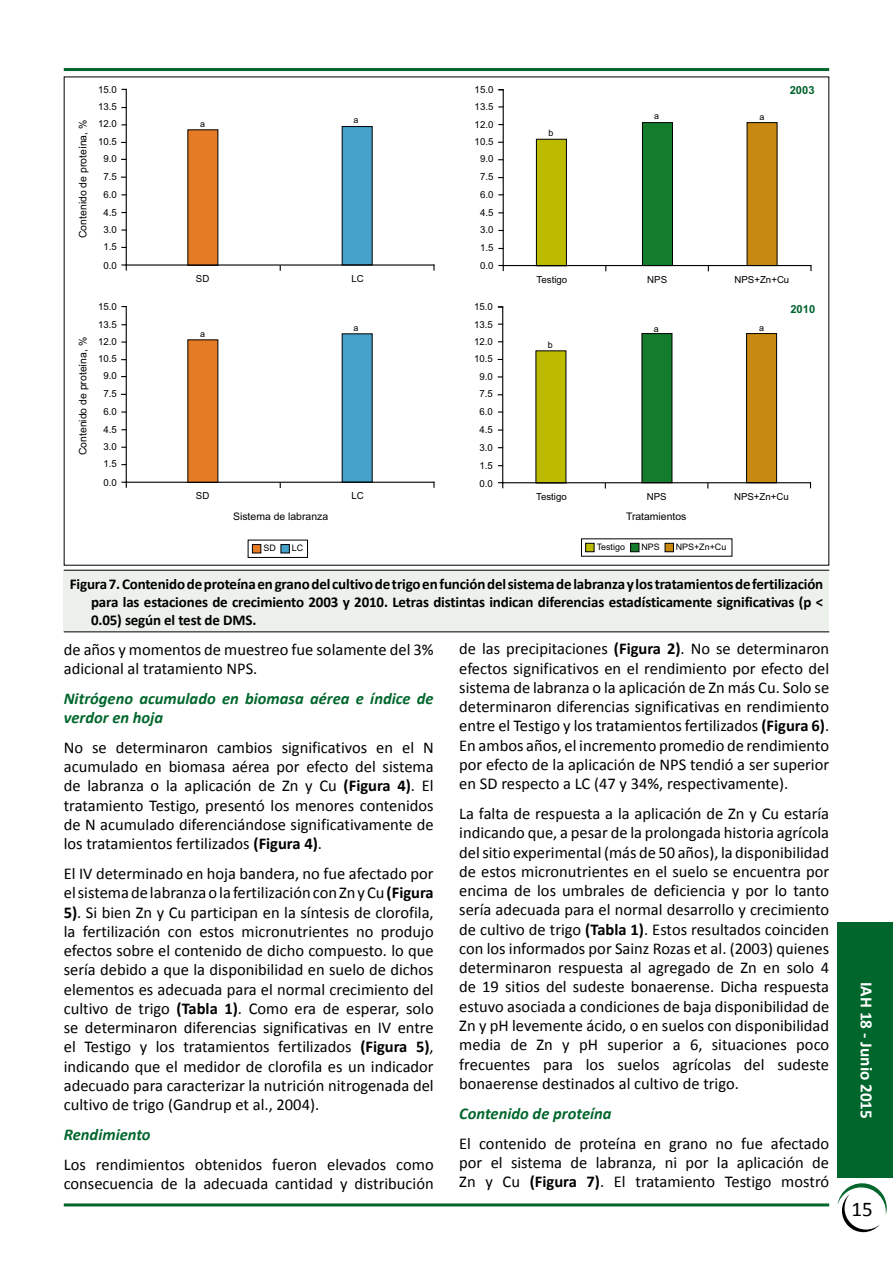
<style>
.page{position:relative;width:893px;height:1263px;background:#fff}
.page>*{position:absolute;margin:0;border:0;box-sizing:border-box;transform-origin:0 0}
.t1{font:21px "Calibri";color:#000}
.t2{font:700 17.25px "Calibri";color:#fff}
.t3{font:16.5px/19.2px "Calibri";color:#000;text-align:justify}
.t4{font:italic 700 16.5px/19.2px "Calibri";color:#00662c}
.t5{font:700 15px/18px "Calibri";letter-spacing:-.01em;color:#000;text-align:justify}
.t6{font:700 11.1px "Arial";color:#00632e}
.t7{font:10.35px "Arial";color:#000}
.t8{font:9.75px/17.9px "Arial";color:#000}
.t9{font:9px "Arial";color:#000}
.s1{font-weight:700}
</style>
<div class="page">
<hr style="left:64px;top:68px;width:765px;height:3px;background:#00662c">
<hr style="left:64px;top:1203px;width:765px;height:3px;background:#00662c">
<div style="left:838px;top:923px;width:55px;height:255px;background:#00662c"></div>
<svg style="left:838px;top:1183px;width:49px;height:49px"></svg>
<div style="left:64px;top:570px;width:765px;height:62px;background:#ecf2eb"></div>
<hr style="left:64px;top:570px;width:765px;height:1px;background:#000">
<hr style="left:64px;top:631px;width:765px;height:1px;background:#000">
<div style="left:248px;top:540px;width:60px;height:18px;border:1px solid #000"></div>
<div style="left:252px;top:544px;width:9px;height:9px;background:#e67b26;border:1px solid #000"></div>
<div style="left:281px;top:544px;width:9px;height:9px;background:#45a1ca;border:1px solid #000"></div>
<svg style="left:581px;top:538px;width:151px;height:19px"></svg>
<div style="left:585px;top:543px;width:9px;height:9px;background:#bcbb00;border:1px solid #000"></div>
<div style="left:630px;top:543px;width:9px;height:9px;background:#137d2d;border:1px solid #000"></div>
<div style="left:665px;top:543px;width:9px;height:9px;background:#c88910;border:1px solid #000"></div>
<svg style="left:121px;top:264px;width:6px;height:7px"></svg>
<svg style="left:125px;top:88px;width:310px;height:178px"></svg>
<svg style="left:498px;top:265px;width:6px;height:6px"></svg>
<svg style="left:502px;top:89px;width:310px;height:178px"></svg>
<svg style="left:121px;top:482px;width:6px;height:6px"></svg>
<svg style="left:125px;top:306px;width:310px;height:177px"></svg>
<svg style="left:498px;top:482px;width:5px;height:6px"></svg>
<svg style="left:502px;top:306px;width:310px;height:178px"></svg>
<p class="t7" style="left:76px;top:238px;width:120px;rotate:-90deg">Contenido de proteína, %</p>
<p class="t8" style="left:98px;top:81px;width:20px">15.0</p>
<p class="t8" style="left:98px;top:98px;width:20px">13.5</p>
<p class="t8" style="left:98px;top:115px;width:20px">12.0</p>
<p class="t8" style="left:98px;top:133px;width:20px">10.5</p>
<p class="t8" style="left:103px;top:150px;width:15px">9.0</p>
<p class="t8" style="left:103px;top:167px;width:15px">7.5</p>
<p class="t8" style="left:103px;top:186px;width:15px">6.0</p>
<p class="t8" style="left:103px;top:203px;width:15px">4.5</p>
<p class="t8" style="left:103px;top:238px;width:15px">1.5</p>
<p class="t8" style="left:103px;top:221px;width:15px">3.0</p>
<p class="t8" style="left:103px;top:257px;width:15px">0.0</p>
<p class="t7" style="left:76px;top:455px;width:120px;rotate:-90deg">Contenido de proteína, %</p>
<p class="t8" style="left:98px;top:298px;width:20px">15.0</p>
<p class="t8" style="left:98px;top:315px;width:20px">13.5</p>
<p class="t8" style="left:98px;top:332px;width:20px">12.0</p>
<p class="t8" style="left:98px;top:350px;width:20px">10.5</p>
<p class="t8" style="left:103px;top:367px;width:15px">9.0</p>
<p class="t8" style="left:103px;top:385px;width:15px">7.5</p>
<p class="t8" style="left:103px;top:403px;width:15px">6.0</p>
<p class="t8" style="left:103px;top:421px;width:15px">4.5</p>
<p class="t8" style="left:103px;top:455px;width:15px">1.5</p>
<p class="t8" style="left:103px;top:438px;width:15px">3.0</p>
<p class="t8" style="left:103px;top:474px;width:15px">0.0</p>
<p class="t8" style="left:475px;top:80px;width:20px">15.0</p>
<p class="t6" style="left:790px;top:83px;width:26px">2003</p>
<p class="t8" style="left:475px;top:98px;width:20px">13.5</p>
<p class="t9" style="left:200px;top:117px;width:6px">a</p>
<p class="t9" style="left:354px;top:114px;width:6px">a</p>
<p class="t8" style="left:475px;top:115px;width:20px">12.0</p>
<p class="t9" style="left:654px;top:110px;width:6px">a</p>
<p class="t9" style="left:760px;top:111px;width:6px">a</p>
<p class="t8" style="left:475px;top:133px;width:20px">10.5</p>
<p class="t9" style="left:548px;top:127px;width:6px">b</p>
<p class="t8" style="left:480px;top:150px;width:15px">9.0</p>
<p class="t8" style="left:480px;top:168px;width:15px">7.5</p>
<p class="t8" style="left:480px;top:186px;width:15px">6.0<br>4.5</p>
<p class="t8" style="left:480px;top:239px;width:15px">1.5</p>
<p class="t8" style="left:480px;top:221px;width:15px">3.0</p>
<p class="t8" style="left:480px;top:257px;width:15px">0.0</p>
<p class="t8" style="left:196px;top:270px;width:15px">SD</p>
<p class="t8" style="left:352px;top:270px;width:14px">LC</p>
<p class="t8" style="left:537px;top:270px;width:32px">Testigo</p>
<p class="t8" style="left:647px;top:270px;width:21px">NPS</p>
<p class="t8" style="left:734px;top:270px;width:56px">NPS+Zn+Cu</p>
<p class="t8" style="left:474px;top:298px;width:20px">15.0</p>
<p class="t6" style="left:790px;top:302px;width:26px">2010</p>
<p class="t9" style="left:200px;top:328px;width:6px">a</p>
<p class="t9" style="left:354px;top:322px;width:6px">a</p>
<p class="t8" style="left:474px;top:315px;width:20px">13.5</p>
<p class="t8" style="left:474px;top:332px;width:20px">12.0</p>
<p class="t9" style="left:548px;top:339px;width:6px">b</p>
<p class="t9" style="left:654px;top:323px;width:6px">a</p>
<p class="t9" style="left:759px;top:321px;width:6px">a</p>
<p class="t8" style="left:474px;top:350px;width:20px">10.5</p>
<p class="t8" style="left:480px;top:367px;width:15px">9.0</p>
<p class="t8" style="left:480px;top:385px;width:15px">7.5</p>
<p class="t8" style="left:480px;top:403px;width:15px">6.0<br>4.5</p>
<p class="t8" style="left:480px;top:456px;width:15px">1.5</p>
<p class="t8" style="left:480px;top:438px;width:15px">3.0</p>
<p class="t8" style="left:480px;top:474px;width:15px">0.0</p>
<p class="t8" style="left:196px;top:487px;width:15px">SD</p>
<p class="t8" style="left:352px;top:487px;width:14px">LC</p>
<p class="t8" style="left:536px;top:488px;width:32px">Testigo</p>
<p class="t8" style="left:647px;top:488px;width:21px">NPS</p>
<p class="t8" style="left:734px;top:488px;width:56px">NPS+Zn+Cu</p>
<p class="t7" style="left:233px;top:509px;width:97px">Sistema de labranza</p>
<p class="t7" style="left:626px;top:510px;width:62px">Tratamientos</p>
<p class="t9" style="left:263px;top:542px;width:14px">SD</p>
<p class="t9" style="left:292px;top:542px;width:13px">LC</p>
<p class="t9" style="left:597px;top:541px;width:30px">Testigo</p>
<p class="t9" style="left:641px;top:541px;width:20px">NPS</p>
<p class="t9" style="left:676px;top:541px;width:52px">NPS+Zn+Cu</p>
<p class="t5" style="left:91px;top:575px;width:734px;text-indent:-21px">Figura 7. Contenido de proteína en grano del cultivo de trigo en función del sistema de labranza y los tratamientos de fertilización para las estaciones de crecimiento 2003 y 2010. Letras distintas indican diferencias estadísticamente significativas (p &lt; 0.05) según el test de DMS.</p>
<p class="t3" style="left:64px;top:639px;width:371px">de años y momentos de muestreo fue solamente del 3% adicional al tratamiento NPS.</p>
<p class="t4" style="left:64px;top:689px;width:371px">Nitrógeno acumulado en biomasa aérea e índice de verdor en hoja</p>
<p class="t3" style="left:64px;top:737px;width:371px">No se determinaron cambios significativos en el N acumulado en biomasa aérea por efecto del sistema de labranza o la aplicación de Zn y Cu <span class="s1">(Figura 4)</span>. El tratamiento Testigo, presentó los menores contenidos de N acumulado diferenciándose significativamente de los tratamientos fertilizados <span class="s1">(Figura 4)</span>.</p>
<p class="t3" style="left:64px;top:863px;width:371px">El IV determinado en hoja bandera, no fue afectado por el sistema de labranza o la fertilización con Zn y Cu <span class="s1">(Figura 5)</span>. Si bien Zn y Cu participan en la síntesis de clorofila, la fertilización con estos micronutrientes no produjo efectos sobre el contenido de dicho compuesto. lo que sería debido a que la disponibilidad en suelo de dichos elementos es adecuada para el normal crecimiento del cultivo de trigo <span class="s1">(Tabla 1)</span>. Como era de esperar, solo se determinaron diferencias significativas en IV entre el Testigo y los tratamientos fertilizados <span class="s1">(Figura 5)</span>, indicando que el medidor de clorofila es un indicador adecuado para caracterizar la nutrición nitrogenada del cultivo de trigo (Gandrup et al., 2004).</p>
<p class="t4" style="left:64px;top:1125px;width:88px">Rendimiento</p>
<p class="t3" style="left:64px;top:1154px;width:371px">Los rendimientos obtenidos fueron elevados como consecuencia de la adecuada cantidad y distribución</p>
<p class="t3" style="left:459px;top:639px;width:371px">de las precipitaciones <span class="s1">(Figura 2)</span>. No se determinaron efectos significativos en el rendimiento por efecto del sistema de labranza o la aplicación de Zn más Cu. Solo se determinaron diferencias significativas en rendimiento entre el Testigo y los tratamientos fertilizados <span class="s1">(Figura 6)</span>.<br>En ambos años, el incremento promedio de rendimiento por efecto de la aplicación de NPS tendió a ser superior en SD respecto a LC (47 y 34%, respectivamente).</p>
<p class="t3" style="left:459px;top:803px;width:371px">La falta de respuesta a la aplicación de Zn y Cu estaría indicando que, a pesar de la prolongada historia agrícola del sitio experimental (más de 50 años), la disponibilidad de estos micronutrientes en el suelo se encuentra por encima de los umbrales de deficiencia y por lo tanto sería adecuada para el normal desarrollo y crecimiento de cultivo de trigo <span class="s1">(Tabla 1)</span>. Estos resultados coinciden con los informados por Sainz Rozas et al. (2003) quienes determinaron respuesta al agregado de Zn en solo 4 de 19 sitios del sudeste bonaerense. Dicha respuesta estuvo asociada a condiciones de baja disponibilidad de Zn y pH levemente ácido, o en suelos con disponibilidad media de Zn y pH superior a 6, situaciones poco frecuentes para los suelos agrícolas del sudeste bonaerense destinados al cultivo de trigo.</p>
<p class="t4" style="left:459px;top:1103px;width:154px">Contenido de proteína</p>
<p class="t3" style="left:459px;top:1133px;width:371px">El contenido de proteína en grano no fue afectado por el sistema de labranza, ni por la aplicación de Zn y Cu <span class="s1">(Figura 7)</span>. El tratamiento Testigo mostró</p>
<p class="t2" style="left:877px;top:982px;width:139px;rotate:90deg">IAH 18 - Junio 2015</p>
<p class="t1" style="left:851px;top:1195px;width:23px">15</p>
</div>
